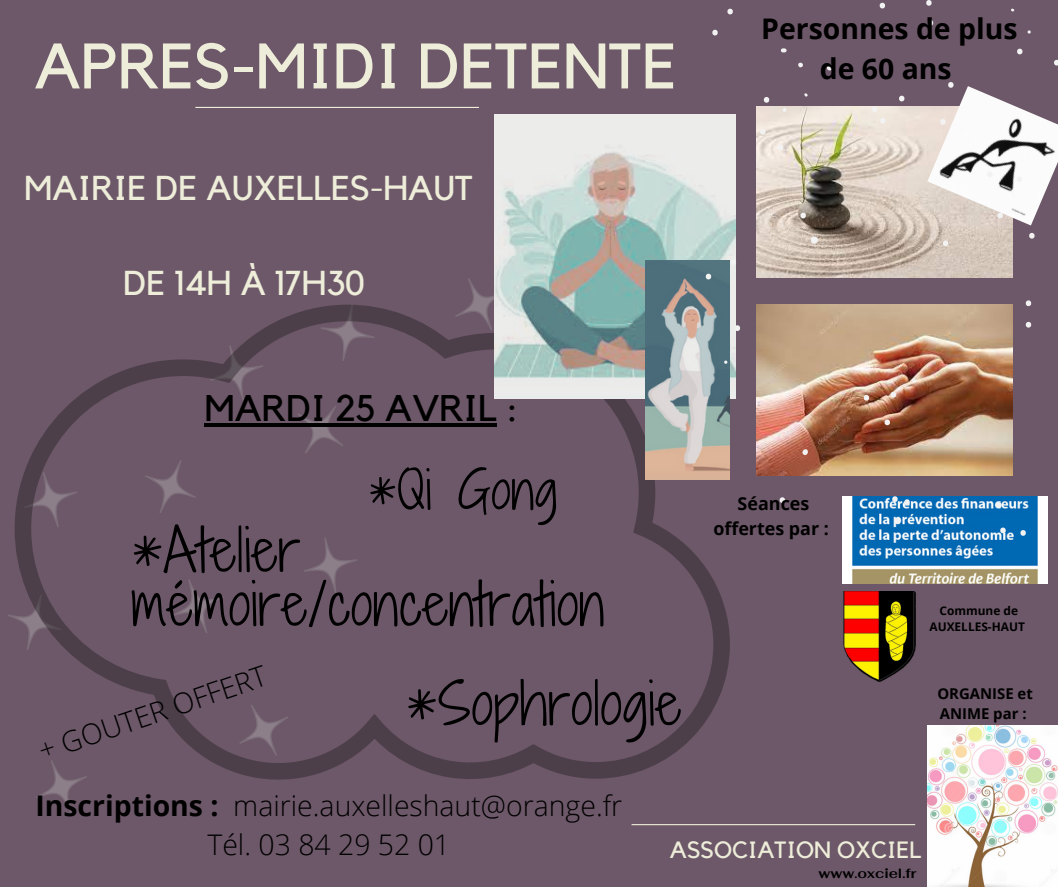
<style>
.page{position:relative;width:1058px;height:887px;background:#fff}
.page>*{position:absolute;margin:0;border:0;box-sizing:border-box;transform-origin:0 0}
.t1{font:63.45px "Kollektif";color:#ededd9}
.t2{font:55.95px/54px "Shadows Into Light Two";letter-spacing:.01em;color:#000}
.t3{font:50.55px "Shadows Into Light Two";letter-spacing:.01em;color:#000}
.t4{font:36.9px "Kollektif";color:#000}
.t5{font:34.35px "Kollektif";color:#ededd9}
.t6{font:300 28.35px/39.3px "Open Sans";color:#000;text-align:center}
.t7{font:700 28.35px/39.3px "Open Sans";color:#000;text-align:center}
.t8{font:23.4px "Kollektif";color:#ededd9}
.t9{font:700 17.85px/24.8px "Open Sans";color:#000;text-align:center}
.t10{font:700 14.85px/20.2px "Open Sans";color:#000}
.t11{font:700 13.8px "Fahkwang";color:#000}
.t12{font:700 11.85px/15.9px "Open Sans";color:#000;text-align:center}
.s1{font-weight:700}
</style>
<div class="page">
<div style="left:0;top:0;width:1058px;height:886px;background:#6d5869"></div>
<hr style="left:631px;top:824px;width:284px;height:1px;background:#ededd9">
<hr style="left:195px;top:107px;width:284px;height:1px;background:#ededd9">
<img style="left:842px;top:536px;width:205px;height:48px">
<img style="left:843px;top:591px;width:73px;height:90px">
<img style="left:927px;top:725px;width:131px;height:161px">
<svg style="left:8px;top:615px;width:7px;height:3px"></svg>
<svg style="left:468px;top:278px;width:27px;height:26px"></svg>
<svg style="left:36px;top:779px;width:47px;height:34px"></svg>
<svg style="left:15px;top:304px;width:715px;height:475px"></svg>
<img style="left:495px;top:114px;width:209px;height:284px">
<img style="left:645px;top:261px;width:59px;height:218px">
<img style="left:704px;top:0;width:354px;height:536px">
<hr style="left:204px;top:423px;width:293px;height:3px;background:#000">
<h1 class="t1" style="left:34px;top:37px;width:644px">APRES-MIDI DETENTE</h1>
<p class="t5" style="left:24px;top:172px;width:450px">MAIRIE DE AUXELLES-HAUT</p>
<p class="t5" style="left:123px;top:267px;width:243px">DE 14H À 17H30</p>
<p class="t7" style="left:761px;top:9px;width:258px">Personnes de plus de 60 ans</p>
<h3 class="t4" style="left:204px;top:391px;width:315px">MARDI 25 AVRIL :</h3>
<h3 class="t3" style="left:368px;top:453px;width:191px">*Qi Gong</h3>
<h2 class="t2" style="left:131px;top:523px;width:474px">*Atelier mémoire/concentration</h2>
<p class="t6" style="left:33px;top:732px;width:240px;rotate:-19deg">+ GOUTER OFFERT</p>
<h2 class="t2" style="left:406px;top:676px;width:277px">*Sophrologie</h2>
<p class="t9" style="left:713px;top:490px;width:117px">Séances offertes par :</p>
<p class="t12" style="left:929px;top:602px;width:97px">Commune de<br>AUXELLES-HAUT</p>
<p class="t10" style="left:937px;top:683px;width:97px">ORGANISE et<br>ANIME par :</p>
<p class="t6" style="left:35px;top:785px;width:588px"><span class="s1">Inscriptions :</span> mairie.auxelleshaut@orange.fr<br>Tél. 03 84 29 52 01</p>
<p class="t8" style="left:670px;top:839px;width:253px">ASSOCIATION OXCIEL</p>
<p class="t11" style="left:818px;top:864px;width:99px">www.oxciel.fr</p>
</div>
